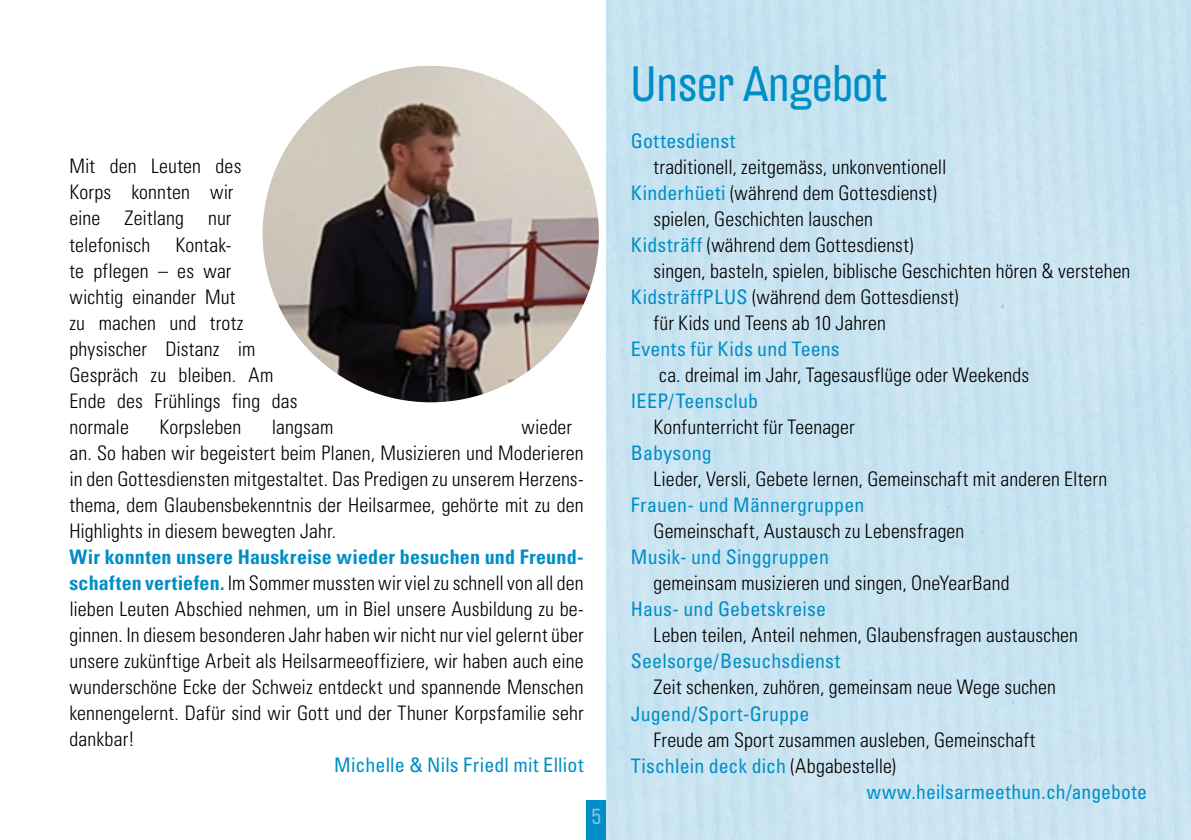
<style>
.page{position:relative;width:1191px;height:840px;background:#fff}
.page>*{position:absolute;margin:0;border:0;box-sizing:border-box;transform-origin:0 0}
.t1{font:48px "Hydra OT Extd";color:#008ec6}
.t2{font:22px "Hydra OT Extd";color:#81c5e2}
.t3{font:300 condensed 20px/26px "Univers LT Std";letter-spacing:.005em;color:#000}
.t4{font:condensed 20px "Univers LT Std";letter-spacing:.005em;color:#008ec6}
.s1{font-weight:700;color:#008ec6}
.s2{font-weight:400;color:#008ec6}
.s3{font-weight:300;color:#000}
</style>
<div class="page">
<div style="left:585px;top:800px;width:23px;height:39px;background:#008ec6"></div>
<img style="left:607px;top:0;width:584px;height:839px">
<img style="left:261px;top:65px;width:339px;height:338px;border-radius:169px">
<p class="t3" style="left:69px;top:153px;width:173px">Mit den Leuten des<br>Korps konnten wir eine Zeitlang nur telefonisch</p>
<p class="t3" style="left:69px;top:231px;width:230px;text-indent:106px">Kontak-<br>te pflegen – es war<br>wichtig einander Mut<br>zu machen und trotz physischer Distanz im<br>Gespräch zu bleiben. Am<br>Ende des Frühlings fing das normale</p>
<p class="t3" style="left:69px;top:413px;width:516px;text-indent:452px">wieder an. So haben wir begeistert beim Planen, Musizieren und Moderieren in den Gottesdiensten mitgestaltet. Das Predigen zu unserem Herzens&shy;thema, dem Glaubensbekenntnis der Heilsarmee, gehörte mit zu den Highlights in diesem bewegten Jahr.</p>
<p class="t3" style="left:69px;top:543px;width:516px;text-align:justify"><span class="s1">Wir konnten unsere Hauskreise wieder besuchen und Freund&shy;schaften vertiefen.</span> Im Sommer mussten wir viel zu schnell von all den lieben Leuten Abschied nehmen, um in Biel unsere Ausbildung zu be&shy;ginnen. In diesem besonderen Jahr haben wir nicht nur viel gelernt über unsere zukünftige Arbeit als Heilsarmeeoffiziere, wir haben auch eine wunderschöne Ecke der Schweiz entdeckt und spannende Menschen kennengelernt. Dafür sind wir Gott und der Thuner Korpsfamilie sehr dankbar!</p>
<p class="t4" style="left:334px;top:751px;width:251px">Michelle &amp; Nils Friedl mit Elliot</p>
<p class="t3" style="left:159px;top:413px;width:84px">Korpsleben</p>
<p class="t3" style="left:272px;top:413px;width:63px">langsam</p>
<p class="t2" style="left:592px;top:802px;width:11px">5</p>
<h1 class="t1" style="left:631px;top:56px;width:258px">Unser Angebot</h1>
<p class="t4" style="left:631px;top:128px;width:106px">Gottesdienst</p>
<p class="t3" style="left:653px;top:154px;width:294px">traditionell, zeitgemäss, unkonventionell</p>
<p class="t3" style="left:631px;top:180px;width:307px"><span class="s2">Kinderhüeti</span> (während dem Gottesdienst)</p>
<p class="t3" style="left:653px;top:206px;width:221px">spielen, Geschichten lauschen</p>
<p class="t3" style="left:631px;top:232px;width:284px"><span class="s2">Kidsträff</span> (während dem Gottesdienst)</p>
<p class="t3" style="left:653px;top:258px;width:478px">singen, basteln, spielen, biblische Geschichten hören &amp; verstehen</p>
<p class="t3" style="left:631px;top:284px;width:329px"><span class="s2">KidsträffPLUS</span> (während dem Gottesdienst)</p>
<p class="t3" style="left:653px;top:310px;width:234px">für Kids und Teens ab 10 Jahren</p>
<p class="t4" style="left:631px;top:336px;width:210px">Events für Kids und Teens</p>
<p class="t3" style="left:659px;top:362px;width:371px">ca. dreimal im Jahr, Tagesausflüge oder Weekends</p>
<p class="t4" style="left:631px;top:388px;width:129px">IEEP/Teensclub</p>
<p class="t3" style="left:653px;top:414px;width:202px">Konfunterricht für Teenager</p>
<p class="t4" style="left:631px;top:440px;width:82px">Babysong</p>
<p class="t3" style="left:653px;top:466px;width:455px">Lieder, Versli, Gebete lernen, Gemeinschaft mit anderen Eltern</p>
<p class="t4" style="left:631px;top:492px;width:235px">Frauen- und Männergruppen</p>
<p class="t3" style="left:653px;top:518px;width:312px">Gemeinschaft, Austausch zu Lebensfragen</p>
<p class="t4" style="left:631px;top:544px;width:199px">Musik- und Singgruppen</p>
<p class="t3" style="left:653px;top:570px;width:357px">gemeinsam musizieren und singen, OneYearBand</p>
<p class="t4" style="left:631px;top:596px;width:197px">Haus- und Gebetskreise</p>
<p class="t3" style="left:653px;top:622px;width:426px">Leben teilen, Anteil nehmen, Glaubensfragen austauschen</p>
<p class="t4" style="left:631px;top:648px;width:211px">Seelsorge/Besuchsdienst</p>
<p class="t3" style="left:653px;top:674px;width:404px">Zeit schenken, zuhören, gemeinsam neue Wege suchen</p>
<p class="t4" style="left:631px;top:700px;width:180px">Jugend/Sport-Gruppe</p>
<p class="t3" style="left:653px;top:726px;width:383px">Freude am Sport zusammen ausleben, Gemeinschaft</p>
<p class="t4" style="left:631px;top:752px;width:267px">Tischlein deck dich <span class="s3">(Abgabestelle)</span></p>
<p class="t4" style="left:866px;top:778px;width:282px">www.heilsarmeethun.ch/angebote</p>
</div>
